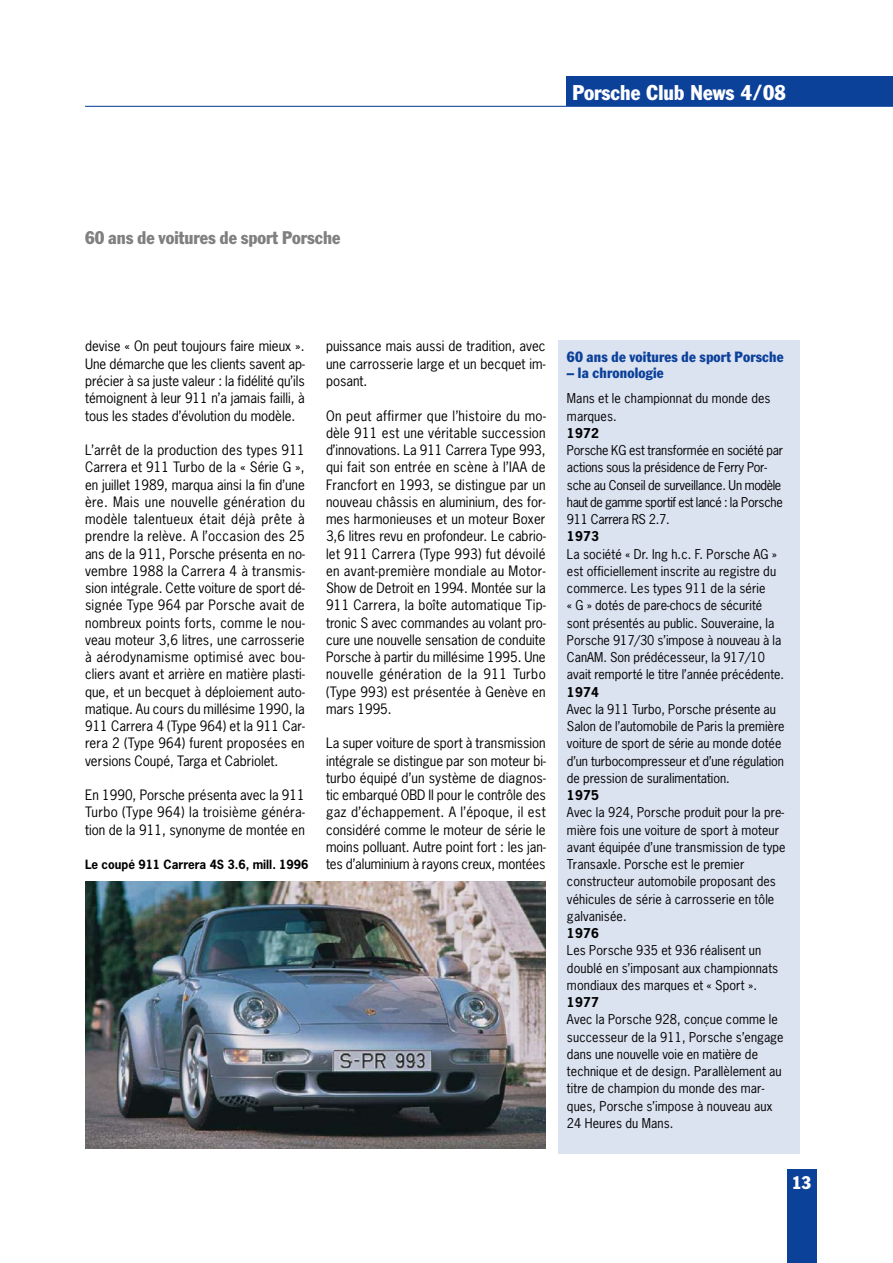
<style>
.page{position:relative;width:893px;height:1263px;background:#fff}
.page>*{position:absolute;margin:0;border:0;box-sizing:border-box;transform-origin:0 0}
.t1{font:condensed 21px "Franklin Gothic";color:#fff}
.t2{font:condensed 18px "Franklin Gothic";color:#808080}
.t3{font:condensed 18px "Franklin Gothic";color:#fff}
.t4{font:condensed 14.7px "Franklin Gothic";letter-spacing:.015em;color:#0c419a}
.t5{font:13.5px/17.2px "News Gothic";color:#000;text-align:justify}
.t6{font:12.75px/17.2px "News Gothic";letter-spacing:.01em;color:#000}
.t7{font:12.75px/17.2px "News Gothic";letter-spacing:-.015em;color:#000}
.t8{font:700 12.75px "News Gothic";letter-spacing:.015em;color:#000}
.t9{font:700 12px "News Gothic";color:#000}
</style>
<div class="page">
<div style="left:567px;top:77px;width:326px;height:29px;background:#0c419a"></div>
<div style="left:787px;top:1169px;width:29px;height:94px;background:#0c419a"></div>
<hr style="left:85px;top:106px;width:808px;height:1px;background:#0c419a">
<img style="left:85px;top:881px;width:461px;height:267px">
<div style="left:558px;top:340px;width:241px;height:814px;background:#dbe2f0"></div>
<h1 class="t1" style="left:572px;top:85px;width:215px">Porsche Club News 4/08</h1>
<h2 class="t2" style="left:85px;top:231px;width:257px">60 ans de voitures de sport Porsche</h2>
<p class="t5" style="left:85px;top:338px;width:221px">devise « On peut toujours faire mieux ».<br>Une démarche que les clients savent ap&shy;précier à sa juste valeur : la fidélité qu’ils témoignent à leur 911 n’a jamais failli, à tous les stades d’évolution du modèle.</p>
<p class="t5" style="left:85px;top:442px;width:221px">L’arrêt de la production des types 911<br>Carrera et 911 Turbo de la « Série G », en juillet 1989, marqua ainsi la fin d’une ère. Mais une nouvelle génération du modèle talentueux était déjà prête à prendre la relève. A l’occasion des 25 ans de la 911, Porsche présenta en no&shy;vembre 1988 la Carrera 4 à transmis&shy;sion intégrale. Cette voiture de sport dé&shy;signée Type 964 par Porsche avait de nombreux points forts, comme le nou&shy;veau moteur 3,6 litres, une carrosserie à aérodynamisme optimisé avec bou&shy;cliers avant et arrière en matière plasti&shy;que, et un becquet à déploiement auto&shy;matique. Au cours du millésime 1990, la 911 Carrera 4 (Type 964) et la 911 Car&shy;rera 2 (Type 964) furent proposées en versions Coupé, Targa et Cabriolet.</p>
<p class="t5" style="left:85px;top:787px;width:221px">En 1990, Porsche présenta avec la 911<br>Turbo (Type 964) la troisième généra&shy;tion de la 911, synonyme de montée en</p>
<p class="t9" style="left:85px;top:858px;width:225px">Le coupé 911 Carrera 4S 3.6, mill. 1996</p>
<p class="t5" style="left:326px;top:338px;width:221px">puissance mais aussi de tradition, avec une carrosserie large et un becquet im&shy;posant.</p>
<p class="t5" style="left:326px;top:407px;width:221px">On peut affirmer que l’histoire du mo&shy;dèle 911 est une véritable succession d’innovations. La 911 Carrera Type 993, qui fait son entrée en scène à l’IAA de Francfort en 1993, se distingue par un nouveau châssis en aluminium, des for&shy;mes harmonieuses et un moteur Boxer 3,6 litres revu en profondeur. Le cabrio&shy;let 911 Carrera (Type 993) fut dévoilé en avant-première mondiale au Motor-Show de Detroit en 1994. Montée sur la 911 Carrera, la boîte automatique Tip&shy;tronic S avec commandes au volant pro&shy;cure une nouvelle sensation de conduite Porsche à partir du millésime 1995. Une nouvelle génération de la 911 Turbo (Type 993) est présentée à Genève en mars 1995.</p>
<p class="t5" style="left:326px;top:735px;width:221px">La super voiture de sport à transmission intégrale se distingue par son moteur bi&shy;turbo équipé d’un système de diagnos&shy;tic embarqué OBD II pour le contrôle des gaz d’échappement. A l’époque, il est considéré comme le moteur de série le moins polluant. Autre point fort : les jan&shy;tes d’aluminium à rayons creux, montées</p>
<p class="t4" style="left:567px;top:351px;width:218px">60 ans de voitures de sport Porsche</p>
<p class="t4" style="left:567px;top:367px;width:98px">– la chronologie</p>
<p class="t6" style="left:567px;top:390px;width:205px">Mans et le championnat du monde des marques.</p>
<p class="t8" style="left:567px;top:426px;width:33px">1972</p>
<p class="t7" style="left:567px;top:442px;width:218px">Porsche KG est transformée en société par actions sous la présidence de Ferry Por&shy;sche au Conseil de surveillance. Un modèle haut de gamme sportif est lancé : la Porsche 911 Carrera RS 2.7.</p>
<p class="t8" style="left:567px;top:529px;width:33px">1973</p>
<p class="t6" style="left:567px;top:545px;width:219px">La société « Dr. Ing h.c. F. Porsche AG » est officiellement inscrite au registre du commerce. Les types 911 de la série<br>« G » dotés de pare-chocs de sécurité sont présentés au public. Souveraine, la Porsche 917/30 s’impose à nouveau à la CanAM. Son prédécesseur, la 917/10 avait remporté le titre l’année précédente.</p>
<p class="t8" style="left:567px;top:685px;width:33px">1974</p>
<p class="t6" style="left:567px;top:701px;width:219px">Avec la 911 Turbo, Porsche présente au Salon de l’automobile de Paris la première voiture de sport de série au monde dotée d’un turbocompresseur et d’une régulation de pression de suralimentation.</p>
<p class="t8" style="left:567px;top:788px;width:33px">1975</p>
<p class="t6" style="left:567px;top:804px;width:220px">Avec la 924, Porsche produit pour la pre&shy;mière fois une voiture de sport à moteur avant équipée d’une transmission de type Transaxle. Porsche est le premier constructeur automobile proposant des véhicules de série à carrosserie en tôle galvanisée.</p>
<p class="t8" style="left:567px;top:926px;width:33px">1976</p>
<p class="t6" style="left:567px;top:942px;width:213px">Les Porsche 935 et 936 réalisent un doublé en s’imposant aux championnats mondiaux des marques et « Sport ».</p>
<p class="t8" style="left:567px;top:995px;width:33px">1977</p>
<p class="t6" style="left:567px;top:1011px;width:218px">Avec la Porsche 928, conçue comme le successeur de la 911, Porsche s’engage dans une nouvelle voie en matière de technique et de design. Parallèlement au titre de champion du monde des mar&shy;ques, Porsche s’impose à nouveau aux 24 Heures du Mans.</p>
<h2 class="t3" style="left:792px;top:1176px;width:21px">13</h2>
</div>
